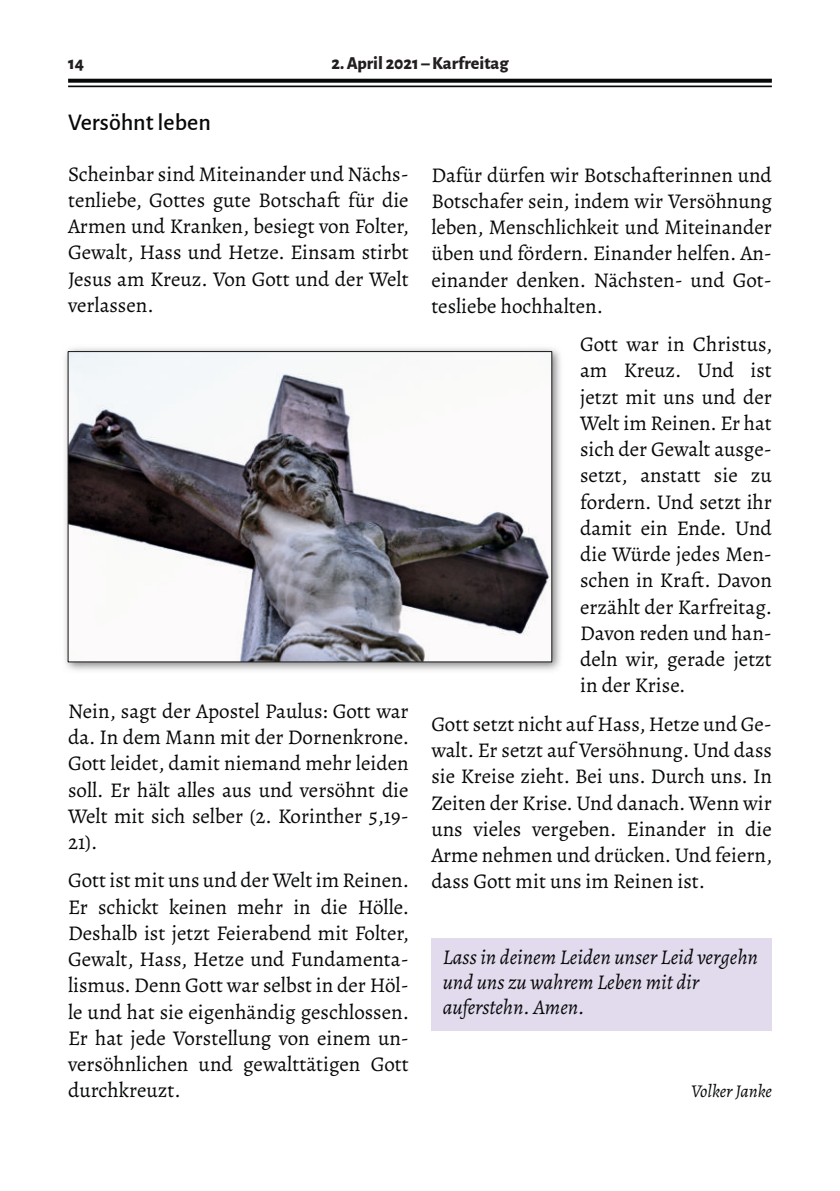
<style>
.page{position:relative;width:840px;height:1191px;background:#fff}
.page>*{position:absolute;margin:0;border:0;box-sizing:border-box;transform-origin:0 0}
.t1{font:500 24px "Alegreya Sans";color:#070909}
.t2{font:21px/26.2px "Alegreya";color:#070909;text-align:justify}
.t3{font:italic 21px/25.2px "Alegreya";color:#070909}
.t4{font:800 18px "Alegreya Sans";color:#231f20}
.t5{font:italic 18px "Alegreya";color:#070909}
</style>
<div class="page">
<div style="left:431px;top:938px;width:340px;height:93px;background:#e2daed"></div>
<img style="left:65px;top:348px;width:496px;height:322px">
<img style="left:70px;top:353px;width:480px;height:307px">
<div style="left:68px;top:351px;width:484px;height:311px;border:1px solid #231f20"></div>
<svg style="left:68px;top:79px;width:703px;height:4px;background:#191b1b"></svg>
<hr style="left:68px;top:86px;width:703px;height:1px;background:#070909">
<p class="t4" style="left:68px;top:50px;width:17px">14</p>
<p class="t4" style="left:331px;top:50px;width:178px">2. April 2021 – Karfreitag</p>
<p class="t1" style="left:68px;top:105px;width:144px">Versöhnt leben</p>
<p class="t2" style="left:68px;top:160px;width:342px">Scheinbar sind Miteinander und Nächs‐ tenliebe, Gottes gute Botschaft für die Armen und Kranken, besiegt von Folter, Gewalt, Hass und Hetze. Einsam stirbt Jesus am Kreuz. Von Gott und der Welt verlassen.</p>
<p class="t2" style="left:68px;top:697px;width:342px">Nein, sagt der Apostel Paulus: Gott war da. In dem Mann mit der Dornenkrone.<br>Gott leidet, damit niemand mehr leiden soll. Er hält alles aus und versöhnt die Welt mit sich selber (2. Korinther 5,19- 21).</p>
<p class="t2" style="left:68px;top:867px;width:342px">Gott ist mit uns und der Welt im Reinen.<br>Er schickt keinen mehr in die Hölle.<br>Deshalb ist jetzt Feierabend mit Folter, Gewalt, Hass, Hetze und Fundamenta‐ lismus. Denn Gott war selbst in der Höl‐ le und hat sie eigenhändig geschlossen.<br>Er hat jede Vorstellung von einem un‐ versöhnlichen und gewalttätigen Gott durchkreuzt.</p>
<p class="t2" style="left:431px;top:161px;width:342px">Dafür dürfen wir Botschafterinnen und Botschafer sein, indem wir Versöhnung leben, Menschlichkeit und Miteinander üben und fördern. Einander helfen. An‐ einander denken. Nächsten- und Got‐ tesliebe hochhalten.</p>
<p class="t2" style="left:580px;top:331px;width:193px">Gott war in Christus, am Kreuz. Und ist jetzt mit uns und der Welt im Reinen. Er hat sich der Gewalt ausge‐ setzt, anstatt sie zu fordern. Und setzt ihr damit ein Ende. Und die Würde jedes Men‐ schen in Kraft. Davon erzählt der Karfreitag.<br>Davon reden und han‐ deln wir, gerade jetzt in der Krise.</p>
<p class="t2" style="left:431px;top:710px;width:342px">Gott setzt nicht auf Hass,Hetze und Ge‐ walt. Er setzt auf Versöhnung. Und dass sie Kreise zieht. Bei uns. Durch uns. In Zeiten der Krise. Und danach. Wenn wir uns vieles vergeben. Einander in die Arme nehmen und drücken. Und feiern, dass Gott mit uns im Reinen ist.</p>
<p class="t3" style="left:442px;top:943px;width:317px">Lass in deinem Leiden unser Leid vergehn und uns zu wahrem Leben mit dir auferstehn. Amen.</p>
<p class="t5" style="left:690px;top:1079px;width:82px">Volker Janke</p>
</div>
